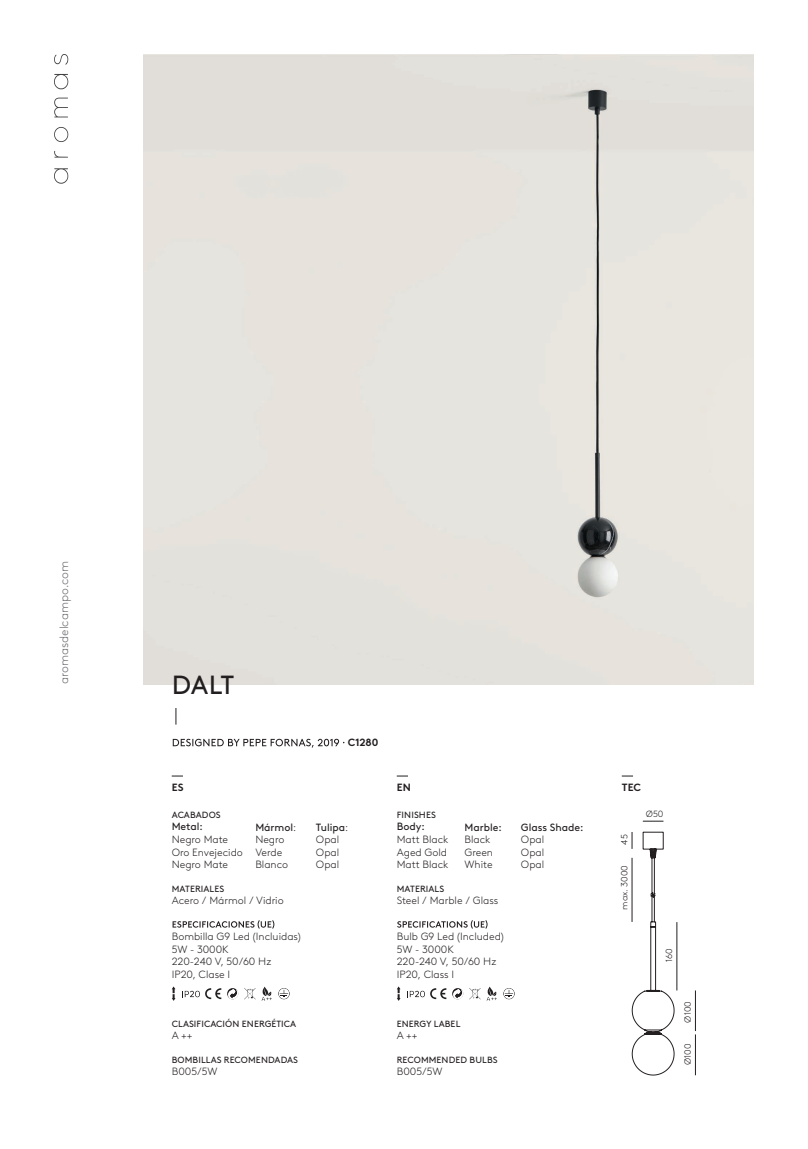
<style>
.page{position:relative;width:808px;height:1149px;background:#fff}
.page>*{position:absolute;margin:0;border:0;box-sizing:border-box;transform-origin:0 0}
.t1{font:26.25px "Brown LL";color:#231f20}
.t2{font:300 12px "Brown LL";color:#6c6d70}
.t3{font:300 10.5px/12.6px "Brown LL";color:#231f20}
.t4{font:10.5px "Brown LL";color:#231f20}
.t5{font:700 10.5px "Brown LL";letter-spacing:.005em;color:#231f20}
.t6{font:9px "Brown LL";letter-spacing:.01em;color:#231f20}
.t7{font:300 9px "Brown LL";color:#231f20}
.s1{font-weight:400}
</style>
<div class="page">
<svg style="left:54px;top:168px;width:14px;height:16px"></svg>
<svg style="left:54px;top:74px;width:14px;height:15px"></svg>
<svg style="left:54px;top:151px;width:14px;height:6px"></svg>
<svg style="left:54px;top:127px;width:14px;height:15px"></svg>
<svg style="left:54px;top:98px;width:14px;height:19px"></svg>
<svg style="left:54px;top:54px;width:14px;height:11px"></svg>
<svg style="left:173px;top:920px;width:101px;height:8px"></svg>
<svg style="left:397px;top:920px;width:90px;height:8px"></svg>
<div style="left:144px;top:54px;width:610px;height:630px;background:#e6e2dc"></div>
<svg style="left:173px;top:738px;width:171px;height:9px"></svg>
<svg style="left:176px;top:708px;width:1px;height:16px"></svg>
<svg style="left:172px;top:986px;width:3px;height:14px"></svg>
<svg style="left:227px;top:988px;width:11px;height:11px"></svg>
<svg style="left:244px;top:988px;width:12px;height:11px"></svg>
<svg style="left:182px;top:988px;width:39px;height:10px"></svg>
<svg style="left:262px;top:986px;width:10px;height:14px"></svg>
<svg style="left:278px;top:988px;width:12px;height:10px"></svg>
<svg style="left:397px;top:986px;width:3px;height:14px"></svg>
<svg style="left:452px;top:988px;width:11px;height:11px"></svg>
<svg style="left:469px;top:988px;width:12px;height:11px"></svg>
<svg style="left:407px;top:988px;width:39px;height:10px"></svg>
<svg style="left:487px;top:986px;width:10px;height:14px"></svg>
<svg style="left:503px;top:988px;width:12px;height:10px"></svg>
<svg style="left:643px;top:820px;width:20px;height:1px"></svg>
<hr style="left:695px;top:990px;width:1px;height:40px;background:#231f20">
<hr style="left:695px;top:1034px;width:1px;height:40px;background:#231f20">
<hr style="left:677px;top:921px;width:1px;height:69px;background:#231f20">
<svg style="left:632px;top:831px;width:42px;height:244px"></svg>
<hr style="left:632px;top:857px;width:1px;height:64px;background:#231f20">
<p class="t2" style="left:56px;top:684px;width:125px;rotate:-90deg">aromasdelcampo.com</p>
<h1 class="t1" style="left:172px;top:664px;width:64px">DALT</h1>
<p class="t5" style="left:348px;top:734px;width:32px">C1280</p>
<p class="t5" style="left:172px;top:779px;width:13px">ES</p>
<p class="t5" style="left:397px;top:779px;width:16px">EN</p>
<p class="t5" style="left:622px;top:779px;width:21px">TEC</p>
<p class="t6" style="left:172px;top:807px;width:50px">ACABADOS</p>
<p class="t4" style="left:172px;top:818px;width:33px">Metal:</p>
<p class="t3" style="left:172px;top:832px;width:73px">Negro Mate<br>Oro Envejecido<br>Negro Mate</p>
<p class="t6" style="left:172px;top:881px;width:54px">MATERIALES</p>
<p class="t3" style="left:172px;top:893px;width:114px">Acero / Mármol / Vidrio</p>
<p class="t3" style="left:172px;top:929px;width:131px">Bombilla G9 Led (Incluidas)<br>5W - 3000K<br>220-240 V, 50/60 Hz<br>IP20, Clase I</p>
<p class="t6" style="left:172px;top:1016px;width:126px">CLASIFICACIÓN ENERGÉTICA</p>
<p class="t3" style="left:172px;top:1028px;width:22px">A ++</p>
<p class="t6" style="left:172px;top:1052px;width:128px">BOMBILLAS RECOMENDADAS</p>
<p class="t3" style="left:172px;top:1064px;width:47px">B005/5W</p>
<p class="t6" style="left:397px;top:807px;width:41px">FINISHES</p>
<p class="t4" style="left:397px;top:818px;width:30px">Body:</p>
<p class="t3" style="left:397px;top:832px;width:53px;text-align:justify">Matt Black Aged Gold Matt Black</p>
<p class="t6" style="left:397px;top:881px;width:49px">MATERIALS</p>
<p class="t3" style="left:397px;top:893px;width:103px">Steel / Marble / Glass</p>
<p class="t3" style="left:397px;top:929px;width:109px">Bulb G9 Led (Included)<br>5W - 3000K<br>220-240 V, 50/60 Hz<br>IP20, Class I</p>
<p class="t3" style="left:255px;top:819px;width:42px"><span class="s1">Mármol</span>:<br>Negro<br>Verde<br>Blanco</p>
<p class="t4" style="left:465px;top:818px;width:39px">Marble:</p>
<p class="t3" style="left:316px;top:819px;width:34px"><span class="s1">Tulipa</span>:<br>Opal<br>Opal<br>Opal</p>
<p class="t4" style="left:521px;top:818px;width:64px">Glass Shade:</p>
<p class="t3" style="left:465px;top:832px;width:30px">Black<br>Green<br>White</p>
<p class="t3" style="left:521px;top:832px;width:25px;text-align:justify">Opal Opal Opal</p>
<p class="t6" style="left:397px;top:1016px;width:65px">ENERGY LABEL</p>
<p class="t3" style="left:397px;top:1028px;width:22px">A ++</p>
<p class="t6" style="left:397px;top:1052px;width:102px">RECOMMENDED BULBS</p>
<p class="t3" style="left:397px;top:1064px;width:47px">B005/5W</p>
<p class="t7" style="left:618px;top:844px;width:12px;rotate:-90deg">45</p>
<p class="t7" style="left:618px;top:909px;width:46px;rotate:-90deg">max. 3000</p>
<p class="t7" style="left:646px;top:806px;width:19px">Ø50</p>
<p class="t7" style="left:663px;top:961px;width:15px;rotate:-90deg">160</p>
<p class="t7" style="left:681px;top:1022px;width:23px;rotate:-90deg">Ø100</p>
<p class="t7" style="left:681px;top:1064px;width:23px;rotate:-90deg">Ø100</p>
</div>
